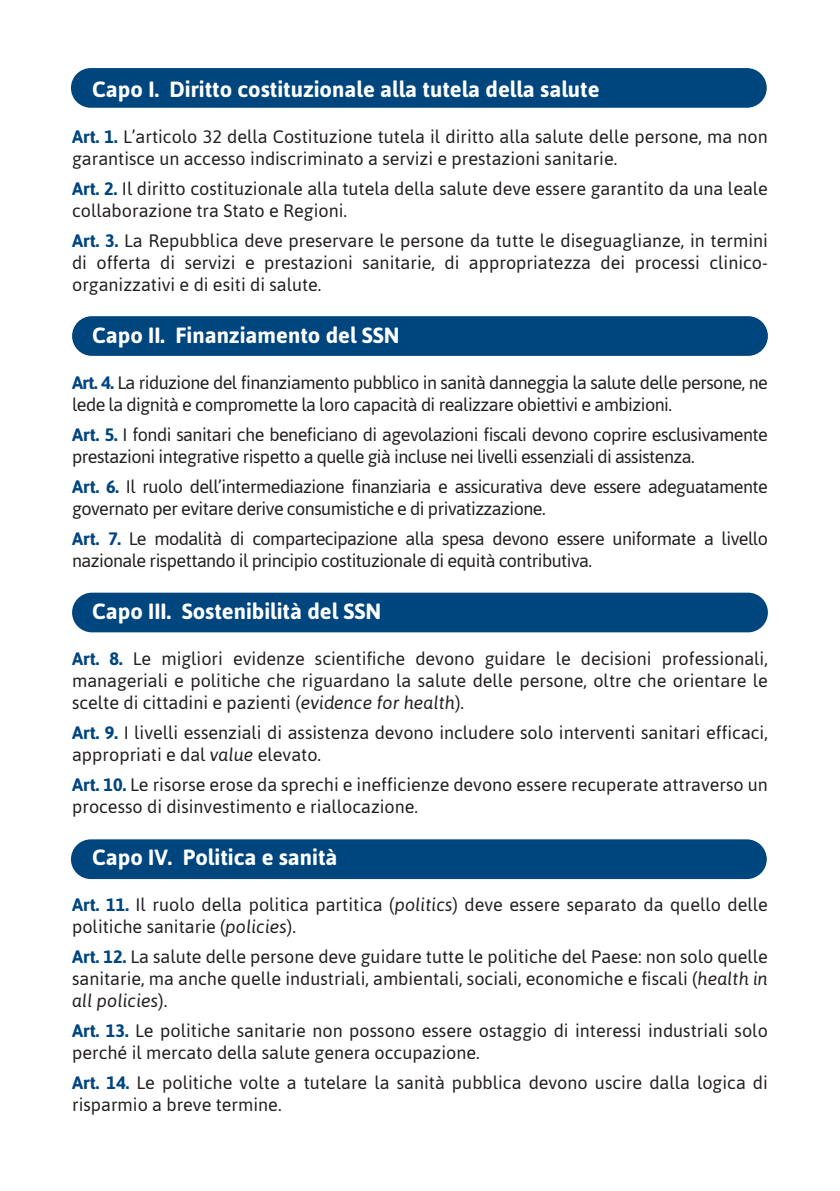
<style>
.page{position:relative;width:840px;height:1191px;background:#fff}
.page>*{position:absolute;margin:0;border:0;box-sizing:border-box;transform-origin:0 0}
.t1{font:700 22px "Asap";color:#fff}
.t2{font:18px/22px "Asap";color:#231f20}
.t3{font:18px/22px "Asap";letter-spacing:-.03em;color:#231f20}
.s1{font-weight:700;color:#00467e}
.s2{font-style:italic}
</style>
<div class="page">
<div style="left:72px;top:316px;width:695px;height:40px;background:#00467e;border-radius:20px"></div>
<div style="left:72px;top:592px;width:695px;height:40px;background:#00467e;border-radius:20px"></div>
<div style="left:71px;top:839px;width:695px;height:40px;background:#00467e;border-radius:20px"></div>
<div style="left:71px;top:68px;width:695px;height:40px;background:#00467e;border-radius:20px"></div>
<p class="t1" style="left:92px;top:74px;width:508px">Capo I. Diritto costituzionale alla tutela della salute</p>
<p class="t2" style="left:72px;top:125px;width:697px"><span class="s1">Art. 1.</span> L’articolo 32 della Costituzione tutela il diritto alla salute delle persone, ma non garantisce un accesso indiscriminato a servizi e prestazioni sanitarie.</p>
<p class="t2" style="left:72px;top:177px;width:697px"><span class="s1">Art. 2.</span> Il diritto costituzionale alla tutela della salute deve essere garantito da una leale collaborazione tra Stato e Regioni.</p>
<p class="t2" style="left:72px;top:229px;width:697px;text-align:justify"><span class="s1">Art. 3.</span> La Repubblica deve preservare le persone da tutte le diseguaglianze, in termini di offerta di servizi e prestazioni sanitarie, di appropriatezza dei processi clinico&shy;organizzativi e di esiti di salute.</p>
<p class="t1" style="left:92px;top:320px;width:309px">Capo II. Finanziamento del SSN</p>
<p class="t3" style="left:72px;top:371px;width:697px"><span class="s1">Art. 4.</span> La riduzione del finanziamento pubblico in sanità danneggia la salute delle persone, ne lede la dignità e compromette la loro capacità di realizzare obiettivi e ambizioni.</p>
<p class="t3" style="left:72px;top:423px;width:697px"><span class="s1">Art. 5.</span> I fondi sanitari che beneficiano di agevolazioni fiscali devono coprire esclusivamente prestazioni integrative rispetto a quelle già incluse nei livelli essenziali di assistenza.</p>
<p class="t3" style="left:72px;top:475px;width:697px"><span class="s1">Art. 6.</span> Il ruolo dell’intermediazione finanziaria e assicurativa deve essere adeguatamente governato per evitare derive consumistiche e di privatizzazione.</p>
<p class="t3" style="left:72px;top:527px;width:697px"><span class="s1">Art. 7.</span> Le modalità di compartecipazione alla spesa devono essere uniformate a livello nazionale rispettando il principio costituzionale di equità contributiva.</p>
<p class="t1" style="left:92px;top:596px;width:291px">Capo III. Sostenibilità del SSN</p>
<p class="t2" style="left:72px;top:647px;width:697px;text-align:justify"><span class="s1">Art. 8.</span> Le migliori evidenze scientifiche devono guidare le decisioni professionali, manageriali e politiche che riguardano la salute delle persone, oltre che orientare le scelte di cittadini e pazienti (<span class="s2">evidence for health</span>).</p>
<p class="t2" style="left:72px;top:721px;width:697px"><span class="s1">Art. 9.</span> I livelli essenziali di assistenza devono includere solo interventi sanitari efficaci, appropriati e dal <span class="s2">value</span> elevato.</p>
<p class="t2" style="left:72px;top:773px;width:697px"><span class="s1">Art. 10.</span> Le risorse erose da sprechi e inefficienze devono essere recuperate attraverso un processo di disinvestimento e riallocazione.</p>
<p class="t1" style="left:92px;top:842px;width:247px">Capo IV. Politica e sanità</p>
<p class="t2" style="left:72px;top:893px;width:697px"><span class="s1">Art. 11.</span> Il ruolo della politica partitica (<span class="s2">politics</span>) deve essere separato da quello delle politiche sanitarie (<span class="s2">policies</span>).</p>
<p class="t2" style="left:72px;top:945px;width:697px;text-align:justify"><span class="s1">Art. 12.</span> La salute delle persone deve guidare tutte le politiche del Paese: non solo quelle sanitarie, ma anche quelle industriali, ambientali, sociali, economiche e fiscali (<span class="s2">health in all policies</span>).</p>
<p class="t2" style="left:72px;top:1019px;width:697px"><span class="s1">Art. 13.</span> Le politiche sanitarie non possono essere ostaggio di interessi industriali solo perché il mercato della salute genera occupazione.</p>
<p class="t2" style="left:72px;top:1071px;width:697px"><span class="s1">Art. 14.</span> Le politiche volte a tutelare la sanità pubblica devono uscire dalla logica di risparmio a breve termine.</p>
</div>
